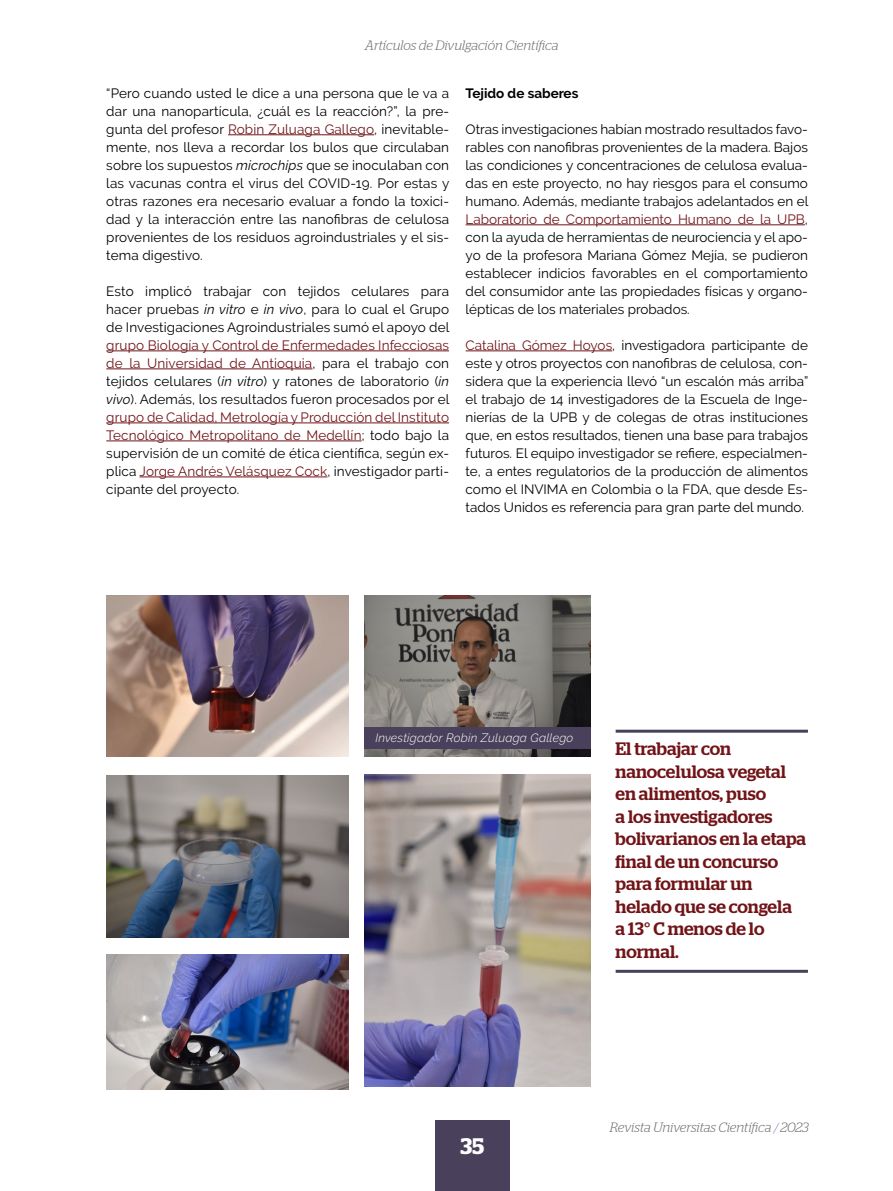
<style>
.page{position:relative;width:893px;height:1191px;background:#fff}
.page>*{position:absolute;margin:0;border:0;box-sizing:border-box;transform-origin:0 0}
.t1{font:600 22.5px "Stag";color:#fff}
.t2{font:500 18px/22.5px "Stag";color:#711418}
.t3{font:13.5px/18px "Raleway";letter-spacing:.01em;color:#000;text-align:justify}
.t4{font:italic 300 13.5px "Stag";letter-spacing:-.005em;color:#706f6f}
.t5{font:700 13.5px "Raleway";color:#000}
.t6{font:italic 300 12px "Raleway";letter-spacing:.02em;color:#fff}
.s1{color:#711418}
.s2{font-style:italic}
.s3{color:#8a8ac3}
</style>
<div class="page">
<div style="left:435px;top:1120px;width:75px;height:71px;background:#49415b"></div>
<hr style="left:228px;top:134px;width:146px;height:1px;background:#711418">
<hr style="left:106px;top:350px;width:343px;height:1px;background:#711418">
<hr style="left:106px;top:368px;width:206px;height:1px;background:#711418">
<hr style="left:106px;top:422px;width:343px;height:1px;background:#711418">
<hr style="left:106px;top:440px;width:256px;height:1px;background:#711418">
<hr style="left:140px;top:476px;width:187px;height:1px;background:#711418">
<img style="left:106px;top:775px;width:242px;height:162px">
<img style="left:106px;top:595px;width:242px;height:161px">
<img style="left:106px;top:954px;width:242px;height:135px">
<img style="left:365px;top:774px;width:225px;height:313px">
<hr style="left:616px;top:729px;width:192px;height:3px;background:#49415b">
<hr style="left:616px;top:969px;width:192px;height:3px;background:#49415b">
<img style="left:365px;top:595px;width:225px;height:161px">
<hr style="left:466px;top:224px;width:339px;height:1px;background:#711418">
<hr style="left:466px;top:350px;width:146px;height:1px;background:#711418">
<div style="left:364px;top:727px;width:226px;height:21px;background:#49415b"></div>
<p class="t4" style="left:365px;top:37px;width:195px">Artículos de Divulgación Científica</p>
<p class="t3" style="left:106px;top:84px;width:345px">“Pero cuando usted le dice a una persona que le va a dar una nanopartícula, ¿cuál es la reacción?”, la pre&shy;gunta del profesor <span class="s1">Robin Zuluaga Gallego</span>, inevitable&shy;mente, nos lleva a recordar los bulos que circulaban sobre los supuestos <span class="s2">microchips</span> que se inoculaban con las vacunas contra el virus del COVID-19. Por estas y otras razones era necesario evaluar a fondo la toxici&shy;dad y la interacción entre las nanofibras de celulosa provenientes de los residuos agroindustriales y el sis&shy;tema digestivo.</p>
<p class="t3" style="left:106px;top:282px;width:345px">Esto implicó trabajar con tejidos celulares para hacer pruebas <span class="s2">in vitro</span> e <span class="s2">in vivo</span>, para lo cual el Grupo de Investigaciones Agroindustriales sumó el apoyo del</p>
<p class="t3" style="left:106px;top:336px;width:345px"><span class="s1">grupo Biología y Control de Enfermedades Infecciosas de la Universidad de Antioquia</span>, para el trabajo con tejidos celulares (<span class="s2">in vitro</span>) y ratones de laboratorio (<span class="s2">in vivo</span>). Además, los resultados fueron procesados por el <span class="s1">grupo de Calidad, Metrología y Producción del Instituto Tecnológico Metropolitano de Medellín</span>; todo bajo la supervisión de un comité de ética científica, según ex&shy;plica <span class="s1">Jorge Andrés Velásquez Cock</span>, investigador parti&shy;cipante del proyecto.</p>
<p class="t5" style="left:466px;top:85px;width:114px">Tejido de saberes</p>
<p class="t3" style="left:466px;top:120px;width:344px">Otras investigaciones habían mostrado resultados favo&shy;rables con nanofibras provenientes de la madera. Bajos las condiciones y concentraciones de celulosa evalua&shy;das en este proyecto, no hay riesgos para el consumo humano. Además, mediante trabajos adelantados en el <span class="s1">Laboratorio de Comportamiento Humano de la UPB</span>, con la ayuda de herramientas de neurociencia y el apo&shy;yo de la profesora Mariana Gómez Mejía, se pudieron establecer indicios favorables en el comportamiento del consumidor ante las propiedades físicas y organo&shy;lépticas de los materiales probados.</p>
<p class="t3" style="left:466px;top:336px;width:344px"><span class="s1">Catalina Gómez Hoyos</span>, investigadora participante de este y otros proyectos con nanofibras de celulosa, con&shy;sidera que la experiencia llevó “un escalón más arriba” el trabajo de 14 investigadores de la Escuela de Inge&shy;nierías de la UPB y de colegas de otras instituciones que, en estos resultados, tienen una base para trabajos futuros. El equipo investigador se refiere, especialmen&shy;te, a entes regulatorios de la producción de alimentos como el INVIMA en Colombia o la FDA, que desde Es&shy;tados Unidos es referencia para gran parte del mundo.</p>
<p class="t6" style="left:375px;top:730px;width:200px">Investigador Robin Zuluaga Gallego</p>
<h2 class="t2" style="left:615px;top:737px;width:192px">El trabajar con nanocelulosa vegetal en alimentos, puso<br>a los investigadores bolivarianos en la etapa final de un concurso para formular un helado que se congela<br>a 13° C menos de lo normal.</h2>
<h1 class="t1" style="left:460px;top:1132px;width:25px">35</h1>
<p class="t4" style="left:610px;top:1119px;width:201px">Revista Universitas Científica <span class="s3">/</span> 2023</p>
</div>
